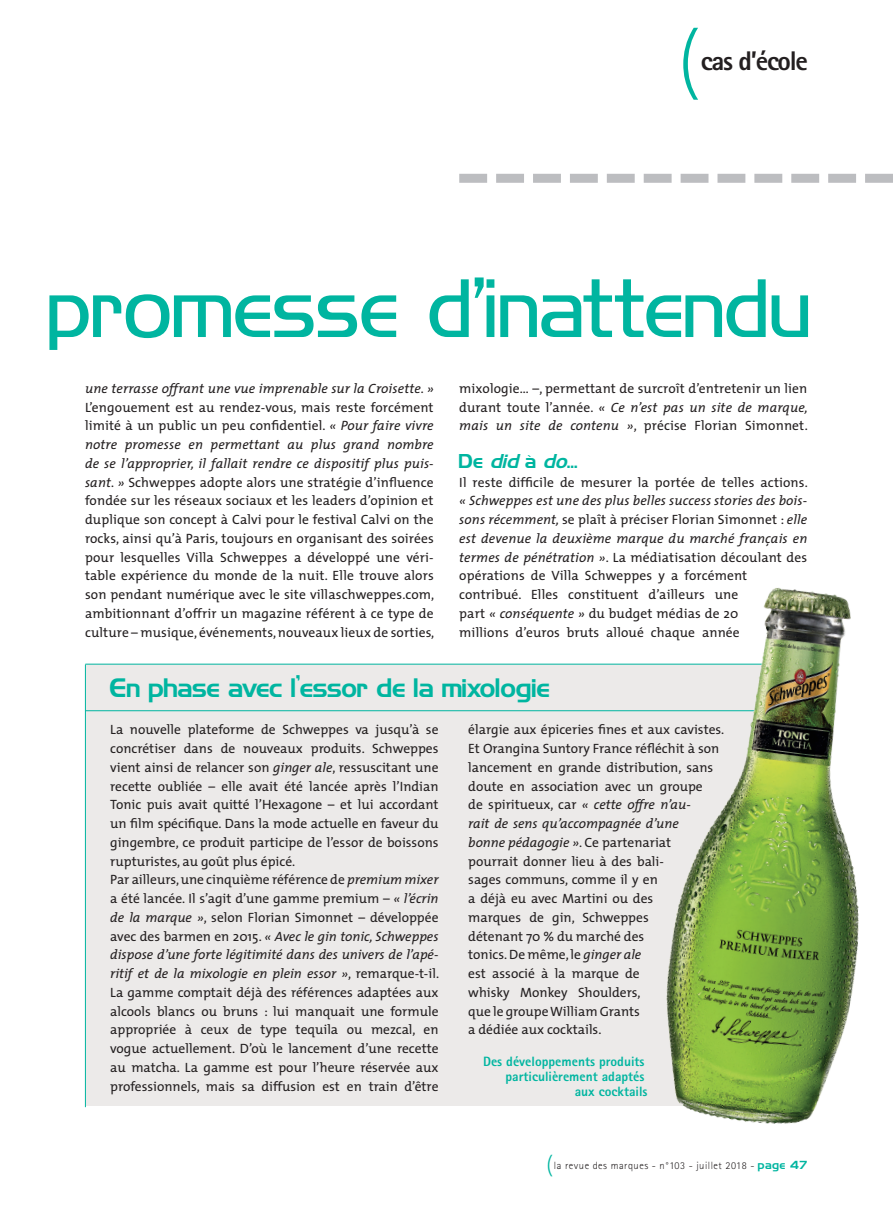
<style>
.page{position:relative;width:893px;height:1212px;background:#fff}
.page>*{position:absolute;margin:0;border:0;box-sizing:border-box;transform-origin:0 0}
.t1{font:76.5px "Hancock Park Light Laser";color:#00b5a0}
.t2{font:300 75px "The Mix";color:#00b5a0}
.t3{font:800 27px "Rotis Sans Serif";letter-spacing:-.05em;color:#231f20}
.t4{font:24px "Hancock Park Laser";letter-spacing:-.01em;color:#00b5a0}
.t5{font:italic 18px "Hancock Park Laser";color:#00b5a0}
.t6{font:13.5px/18.8px "The Mix";color:#231f20}
.t7{font:800 13.5px/14.9px "Rotis Sans Serif";color:#00b5a0;text-align:right}
.t8{font:italic 13.5px "The Mix";letter-spacing:.01em;color:#231f20}
.t9{font:300 10.5px "Rotis Sans Serif";letter-spacing:.05em;color:#231f20}
.s1{font-style:italic}
.s2{font-style:normal}
.s3{font-family:"The Mix";font-size:22.5px;color:#00b5a0}
.s4{font-family:"Hancock Park Laser";font-weight:400;color:#00b5a0}
</style>
<div class="page">
<svg style="left:459px;top:174px;width:434px;height:9px"></svg>
<div style="left:85px;top:664px;width:723px;height:442px;background:#eceae9"></div>
<hr style="left:85px;top:664px;width:1px;height:443px;background:#00b5a0">
<hr style="left:85px;top:710px;width:723px;height:1px;background:#00b5a0">
<hr style="left:85px;top:664px;width:723px;height:1px;background:#00b5a0">
<img style="left:617px;top:587px;width:242px;height:537px">
<h2 class="t2" style="left:677px;top:-2px;width:24px">(</h2>
<h3 class="t3" style="left:701px;top:44px;width:108px">cas d’école</h3>
<h1 class="t1" style="left:49px;top:272px;width:764px">promesse d’inattendu</h1>
<p class="t8" style="left:85px;top:377px;width:350px">une terrasse offrant une vue imprenable sur la Croisette. »</p>
<p class="t6" style="left:85px;top:397px;width:351px;text-align:justify">L’engouement est au rendez-vous, mais reste forcément limité à un public un peu confidentiel. <span class="s1">« Pour faire vivre notre promesse en permettant au plus grand nombre de se l’approprier, il fallait rendre ce dispositif plus puis&shy;sant. »</span> Schweppes adopte alors une stratégie d’influence fondée sur les réseaux sociaux et les leaders d’opinion et duplique son concept à Calvi pour le festival Calvi on the rocks, ainsi qu’à Paris, toujours en organisant des soirées pour lesquelles Villa Schweppes a développé une véri&shy;table expérience du monde de la nuit. Elle trouve alors son pendant numérique avec le site villaschweppes.com, ambitionnant d’offrir un magazine référent à ce type de culture – musique, événements, nouveaux lieux de sorties,</p>
<p class="t6" style="left:459px;top:378px;width:350px;text-align:justify">mixologie… –, permettant de surcroît d’entretenir un lien durant toute l’année. <span class="s1">« Ce n’est pas un site de marque, mais un site de contenu »</span>, précise Florian Simonnet.</p>
<h3 class="t5" style="left:459px;top:451px;width:120px"><span class="s2">D e</span> did<span class="s2">à</span> do<span class="s2">…</span></h3>
<p class="t6" style="left:459px;top:472px;width:350px">Il reste difficile de mesurer la portée de telles actions.</p>
<p class="t6" style="left:459px;top:491px;width:350px"><span class="s1">« Schweppes est une des plus belles success stories des bois&shy;sons récemment,</span> se plaît à préciser Florian Simonnet : <span class="s1">elle est devenue la deuxième marque du marché français en termes de pénétration »</span>. La médiatisation découlant des opérations de Villa Schweppes y a forcément contribué. Elles constituent d’ailleurs une<br>part <span class="s1">« conséquente »</span> du budget médias de 20<br>millions d’euros bruts alloué chaque année</p>
<h3 class="t4" style="left:110px;top:675px;width:442px">En phase avec l’essor de la mixologie</h3>
<p class="t6" style="left:110px;top:720px;width:330px">La nouvelle plateforme de Schweppes va jusqu’à se concrétiser dans de nouveaux produits. Schweppes vient ainsi de relancer son <span class="s1">ginger ale</span>, ressuscitant une recette oubliée – elle avait été lancée après l’Indian Tonic puis avait quitté l’Hexagone – et lui accordant un film spécifique. Dans la mode actuelle en faveur du gingembre, ce produit participe de l’essor de boissons rupturistes, au goût plus épicé.<br>Par ailleurs, une cinquième référence de <span class="s1">premium mixer </span>a été lancée. Il s’agit d’une gamme premium – <span class="s1">« l’écrin de la marque »</span>, selon Florian Simonnet – développée avec des barmen en 2015. <span class="s1">« Avec le gin tonic, Schweppes dispose d’une forte légitimité dans des univers de l’apé&shy;ritif et de la mixologie en plein essor »</span>, remarque-t-il.<br>La gamme comptait déjà des références adaptées aux alcools blancs ou bruns : lui manquait une formule appropriée à ceux de type tequila ou mezcal, en vogue actuellement. D’où le lancement d’une recette au matcha. La gamme est pour l’heure réservée aux professionnels, mais sa diffusion est en train d’être</p>
<p class="t6" style="left:468px;top:720px;width:258px">élargie aux épiceries fines et aux cavistes.<br>Et Orangina Suntory France réfléchit à son lancement en grande distribution, sans doute en association avec un groupe<br>de spiritueux, car <span class="s1">« cette offre n’au-<br>rait de sens qu’accompagnée d’une<br>bonne pédagogie »</span>. Ce partenariat<br>pourrait donner lieu à des bali-<br>sages communs, comme il y en<br>a déjà eu avec Martini ou des<br>marques de gin, Schweppes<br>détenant 70 % du marché des<br>tonics. De même, le <span class="s1">ginger ale<br></span>est associé à la marque de<br>whisky Monkey Shoulders,<br>que le groupe William Grants<br>a dédiée aux cocktails.</p>
<p class="t7" style="left:483px;top:1054px;width:166px">Des développements produits particulièrement adaptés<br>aux cocktails</p>
<p class="t9" style="left:546px;top:1159px;width:263px"><span class="s3">(</span>la revue des marques - n°103 - juillet 2018 - <span class="s4">page 47</span></p>
</div>
